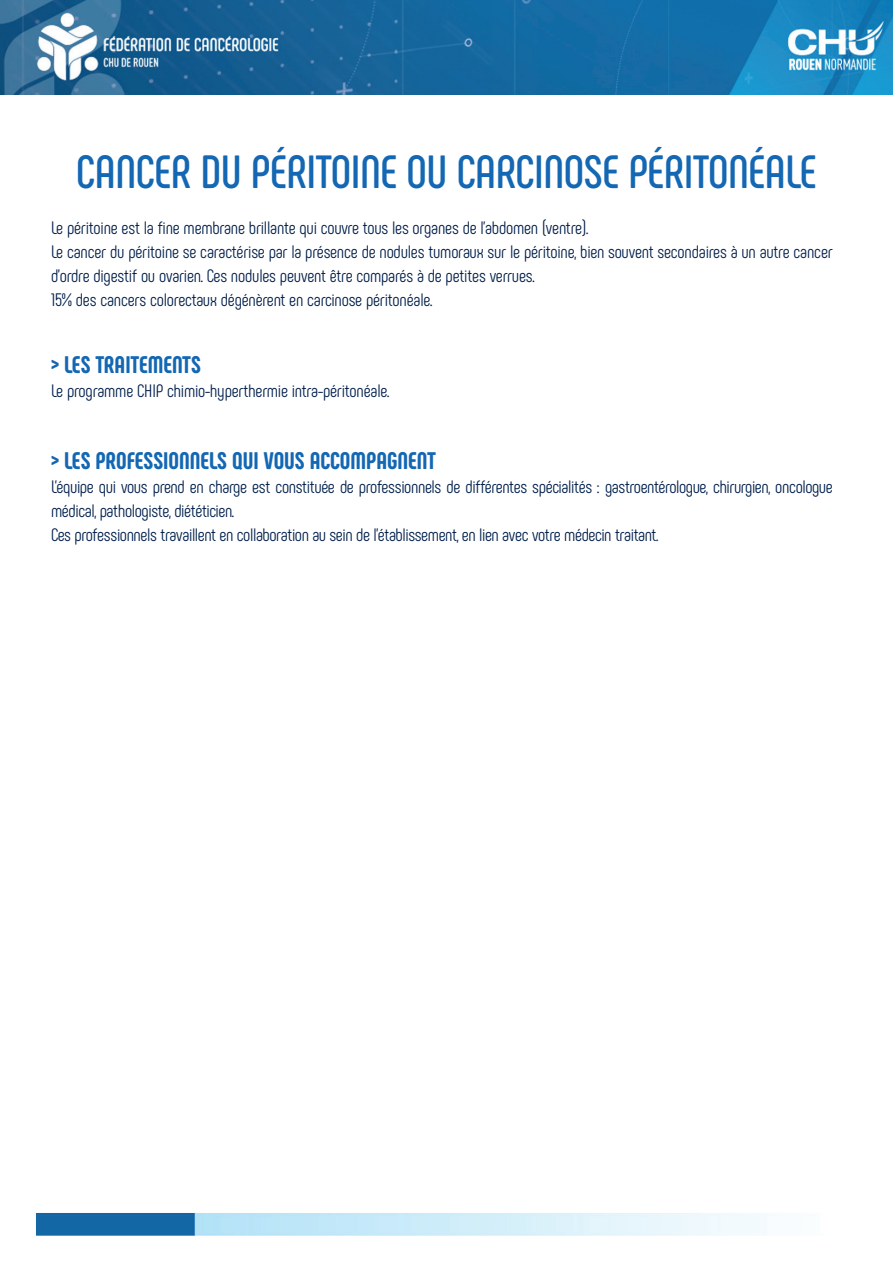
<style>
.page{position:relative;width:893px;height:1263px;background:#fff}
.page>*{position:absolute;margin:0;border:0;box-sizing:border-box;transform-origin:0 0}
.t1{font:700 46.5px "Phenomena";letter-spacing:-.01em;color:#1367b3}
.t2{font:800 24px "Phenomena";color:#1367b3}
.t3{font:18px/24px "Phenomena";letter-spacing:-.02em;color:#001f4b}
</style>
<div class="page">
<img style="left:0;top:0;width:893px;height:94px">
<img style="left:35px;top:1213px;width:732px;height:23px">
<h1 class="t1" style="left:76px;top:144px;width:742px">CANCER DU PÉRITOINE OU CARCINOSE PÉRITONÉALE</h1>
<p class="t3" style="left:51px;top:215px;width:783px">Le péritoine est la fine membrane brillante qui couvre tous les organes de l’abdomen (ventre).<br>Le cancer du péritoine se caractérise par la présence de nodules tumoraux sur le péritoine, bien souvent secondaires à un autre cancer d’ordre digestif ou ovarien. Ces nodules peuvent être comparés à de petites verrues.<br>15% des cancers colorectaux dégénèrent en carcinose péritonéale.</p>
<h2 class="t2" style="left:51px;top:350px;width:151px">&gt; LES TRAITEMENTS</h2>
<p class="t3" style="left:51px;top:379px;width:340px">Le programme CHIP chimio-hyperthermie intra-péritonéale.</p>
<h2 class="t2" style="left:51px;top:446px;width:386px">&gt; LES PROFESSIONNELS QUI VOUS ACCOMPAGNENT</h2>
<p class="t3" style="left:51px;top:475px;width:783px">L’équipe qui vous prend en charge est constituée de professionnels de différentes spécialités : gastroentérologue, chirurgien, oncologue médical, pathologiste, diététicien.<br>Ces professionnels travaillent en collaboration au sein de l’établissement, en lien avec votre médecin traitant.</p>
</div>
